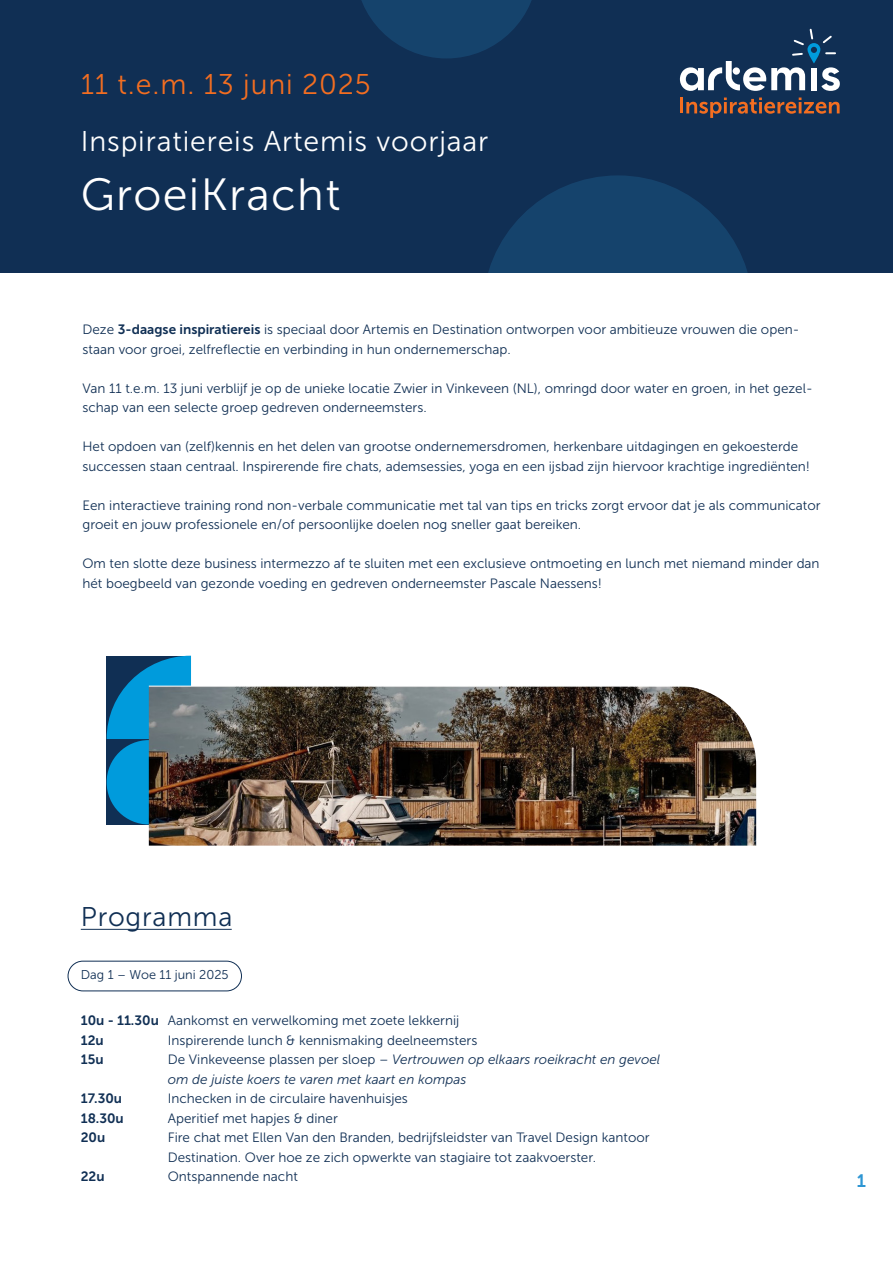
<style>
.page{position:relative;width:893px;height:1263px;background:#fff}
.page>*{position:absolute;margin:0;border:0;box-sizing:border-box;transform-origin:0 0}
.titel_1_wit{font:45px "Museo Sans 300";letter-spacing:.03em;color:#fff}
.titel_1_wit-2{font:28.5px "Museo Sans 300";letter-spacing:.03em;color:#fff}
.titel_1_wit-3{font:28.5px "Museo Sans 300";letter-spacing:.03em;color:#f36e21}
.titel_2_onderijnt_blauw{font:27px "Museo Sans 300";letter-spacing:.03em;color:#102f54}
.t1{font:18px "Museo Sans 700";color:#2e96d3}
.body_blauw_9{font:13.5px/19.5px "Museo Sans 300";color:#102f54}
.body_blauw_9-2{font:italic 13.5px/19.5px "Museo Sans 300";color:#102f54}
.body_blauw_9-3{font:13.5px "Museo Sans 700";color:#102f54}
.knop_witte_baluw_blauw_kader{font:12.75px "Museo Sans 300";color:#102f54}
.s1{font-family:"Museo Sans 700"}
.s2{font-style:normal}
</style>
<div class="page">
<div style="left:107px;top:656px;width:84px;height:168px;background:#102f54"></div>
<div style="left:107px;top:740px;width:84px;height:84px;background:#009bdc;border-radius:50%"></div>
<svg style="left:107px;top:656px;width:84px;height:83px"></svg>
<div style="left:0;top:0;width:893px;height:272px;background:#102f54"></div>
<svg style="left:488px;top:175px;width:259px;height:97px"></svg>
<svg style="left:361px;top:0;width:171px;height:58px"></svg>
<hr style="left:81px;top:929px;width:151px;height:1px;background:#102f54">
<div style="left:68px;top:961px;width:174px;height:30px;border:1px solid #102f54;border-radius:15px"></div>
<img style="left:149px;top:686px;width:607px;height:160px">
<hr style="left:680px;top:98px;width:3px;height:15px;background:#f36e21">
<svg style="left:686px;top:98px;width:154px;height:20px"></svg>
<svg style="left:680px;top:28px;width:160px;height:63px"></svg>
<p class="titel_1_wit-3" style="left:81px;top:68px;width:291px">11 t.e.m. 13 juni 2025</p>
<p class="titel_1_wit-2" style="left:81px;top:126px;width:409px">Inspiratiereis Artemis voorjaar</p>
<p class="titel_1_wit" style="left:81px;top:170px;width:261px">GroeiKracht</p>
<p class="body_blauw_9" style="left:82px;top:320px;width:718px">Deze <span class="s1">3-daagse inspiratiereis</span> is speciaal door Artemis en Destination ontworpen voor ambitieuze vrouwen die open&shy;staan voor groei, zelfreflectie en verbinding in hun ondernemerschap.</p>
<p class="body_blauw_9" style="left:82px;top:378px;width:732px">Van 11 t.e.m. 13 juni verblijf je op de unieke locatie Zwier in Vinkeveen (NL), omringd door water en groen, in het gezel&shy;schap van een selecte groep gedreven onderneemsters.</p>
<p class="body_blauw_9" style="left:82px;top:437px;width:729px">Het opdoen van (zelf)kennis en het delen van grootse ondernemersdromen, herkenbare uitdagingen en gekoesterde successen staan centraal. Inspirerende fire chats, ademsessies, yoga en een ijsbad zijn hiervoor krachtige ingrediënten!</p>
<p class="body_blauw_9" style="left:82px;top:495px;width:740px">Een interactieve training rond non-verbale communicatie met tal van tips en tricks zorgt ervoor dat je als communicator groeit en jouw professionele en/of persoonlijke doelen nog sneller gaat bereiken.</p>
<p class="body_blauw_9" style="left:82px;top:554px;width:739px">Om ten slotte deze business intermezzo af te sluiten met een exclusieve ontmoeting en lunch met niemand minder dan hét boegbeeld van gezonde voeding en gedreven onderneemster Pascale Naessens!</p>
<p class="titel_2_onderijnt_blauw" style="left:81px;top:902px;width:153px">Programma</p>
<p class="knop_witte_baluw_blauw_kader" style="left:81px;top:968px;width:149px">Dag 1 – Woe 11 juni 2025</p>
<p class="body_blauw_9" style="left:81px;top:1011px;width:380px"><span class="s1">10u - 11.30u</span> Aankomst en verwelkoming met zoete lekkernij</p>
<p class="body_blauw_9-3" style="left:81px;top:1032px;width:24px">12u</p>
<p class="body_blauw_9" style="left:168px;top:1030px;width:311px">Inspirerende lunch &amp; kennismaking deelneemsters</p>
<p class="body_blauw_9-3" style="left:81px;top:1052px;width:24px">15u</p>
<p class="body_blauw_9-2" style="left:168px;top:1050px;width:494px"><span class="s2">De Vinkeveense plassen per sloep –</span> Vertrouwen op elkaars roeikracht en gevoel om de juiste koers te varen met kaart en kompas</p>
<p class="body_blauw_9-3" style="left:81px;top:1091px;width:43px">17.30u</p>
<p class="body_blauw_9" style="left:168px;top:1089px;width:242px">Inchecken in de circulaire havenhuisjes</p>
<p class="body_blauw_9-3" style="left:81px;top:1110px;width:45px">18.30u</p>
<p class="body_blauw_9" style="left:168px;top:1108px;width:172px">Aperitief met hapjes &amp; diner</p>
<p class="body_blauw_9-3" style="left:81px;top:1130px;width:26px">20u</p>
<p class="body_blauw_9" style="left:168px;top:1128px;width:483px">Fire chat met Ellen Van den Branden, bedrijfsleidster van Travel Design kantoor<br>Destination. Over hoe ze zich opwerkte van stagiaire tot zaakvoerster.</p>
<p class="body_blauw_9-3" style="left:81px;top:1169px;width:25px">22u</p>
<p class="body_blauw_9" style="left:168px;top:1167px;width:132px">Ontspannende nacht</p>
<h3 class="t1" style="left:857px;top:1171px;width:11px">1</h3>
</div>
